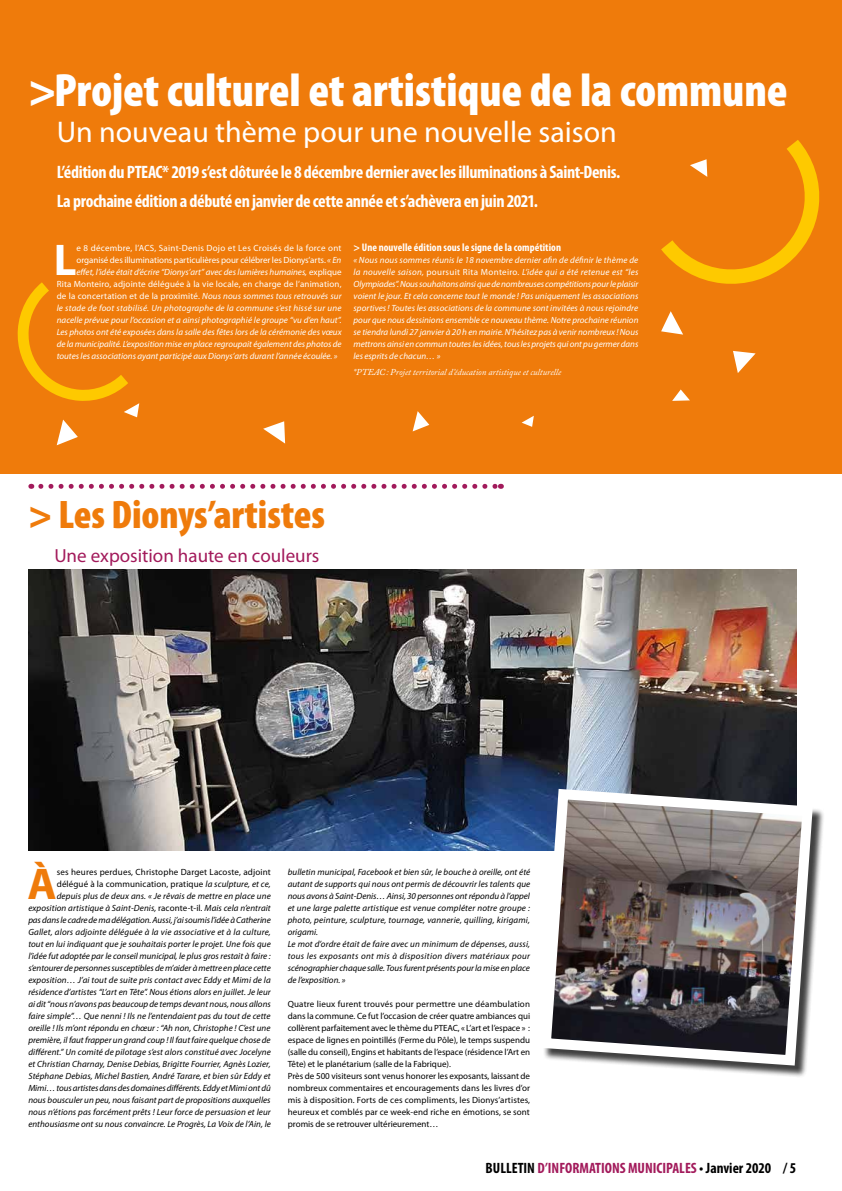
<style>
.page{position:relative;width:842px;height:1191px;background:#fff}
.page>*{position:absolute;margin:0;border:0;box-sizing:border-box;transform-origin:0 0}
.t1{font:900 condensed 47px "Myriad Pro";letter-spacing:-.005em;color:#fff}
.t2{font:700 44.6px "Myriad Pro";color:#ef7b0b}
.t3{font:700 44.6px "Myriad Pro";color:#fff}
.t4{font:900 condensed 40px "Myriad Pro";letter-spacing:-.005em;color:#ef7b0b}
.t5{font:30px "Myriad Pro";color:#fff}
.t6{font:19px "Myriad Pro";color:#a21a5b}
.t7{font:700 condensed 18px/29.2px "Myriad Pro";letter-spacing:-.02em;color:#fff}
.t8{font:700 condensed 15px "Myriad Pro";color:#a21a5b}
.t9{font:700 condensed 11px "Myriad Pro";letter-spacing:.005em;color:#fff}
.t10{font:italic 9px/12px "Myriad Pro";letter-spacing:.005em;color:#000;text-align:right}
.t11{font:italic 9px/12px "Myriad Pro";color:#fff;text-align:justify}
.t12{font:9px/12px "Myriad Pro";color:#000}
.t13{font:9px "Myriad Pro";letter-spacing:.015em;color:#fff}
.t14{font:9px "Myriad Pro";letter-spacing:-.005em;color:#fff}
.t15{font:italic 9px "Myriad Pro";letter-spacing:.02em;color:#fff}
.t16{font:italic 9px "Adobe Caslon Pro";color:#fff}
.s1{font-style:italic}
.s2{font-style:normal}
.s3{color:#000}
</style>
<div class="page">
<img style="left:28px;top:570px;width:768px;height:280px">
<div style="left:0;top:0;width:842px;height:473px;background:#ef7b0b"></div>
<svg style="left:41px;top:484px;width:460px;height:5px"></svg>
<svg style="left:733px;top:351px;width:23px;height:22px"></svg>
<svg style="left:413px;top:411px;width:16px;height:20px"></svg>
<svg style="left:672px;top:389px;width:18px;height:12px"></svg>
<svg style="left:522px;top:416px;width:12px;height:11px"></svg>
<svg style="left:661px;top:311px;width:22px;height:23px"></svg>
<svg style="left:263px;top:421px;width:22px;height:22px"></svg>
<svg style="left:661px;top:140px;width:159px;height:144px"></svg>
<svg style="left:17px;top:282px;width:122px;height:163px"></svg>
<div style="left:542px;top:790px;width:283px;height:287px;background:#000;opacity:.75"></div>
<img style="left:535px;top:783px;width:283px;height:288px">
<h1 class="t1" style="left:28px;top:64px;width:761px">&gt;Projet culturel et artistique de la commune</h1>
<h3 class="t5" style="left:57px;top:114px;width:562px">Un nouveau thème pour une nouvelle saison</h3>
<h3 class="t7" style="left:57px;top:157px;width:565px">L’édition du PTEAC* 2019 s’est clôturée le 8 décembre dernier avec les illuminations à Saint-Denis.<br>La prochaine édition a débuté en janvier de cette année et s’achèvera en juin 2021.</h3>
<h2 class="t3" style="left:54px;top:231px;width:24px">L</h2>
<p class="t13" style="left:76px;top:242px;width:267px">e 8 décembre, l’ACS, Saint-Denis Dojo et Les Croisés de la force ont</p>
<p class="t14" style="left:76px;top:254px;width:266px">organisé des illuminations particulières pour célébrer les Dionys’arts. <span class="s1">« En</span></p>
<p class="t11" style="left:76px;top:266px;width:267px">effet, l’idée était d’écrire “Dionys’art” avec des lumières humaines, <span class="s2">explique</span></p>
<p class="t13" style="left:57px;top:278px;width:286px">Rita Monteiro, adjointe déléguée à la vie locale, en charge de l’animation,</p>
<p class="t13" style="left:57px;top:290px;width:286px">de la concertation et de la proximité. <span class="s1">Nous nous sommes tous retrouvés sur</span></p>
<p class="t15" style="left:57px;top:302px;width:286px">le stade de foot stabilisé. Un photographe de la commune s’est hissé sur une</p>
<p class="t11" style="left:57px;top:314px;width:286px">nacelle prévue pour l’occasion et a ainsi photographié le groupe “vu d’en haut”.</p>
<p class="t11" style="left:57px;top:326px;width:286px">Les photos ont été exposées dans la salle des fêtes lors de la cérémonie des vœux</p>
<p class="t11" style="left:57px;top:338px;width:286px">de la municipalité. L’exposition mise en place regroupait également des photos de</p>
<p class="t11" style="left:57px;top:350px;width:282px">toutes les associations ayant participé aux Dionys’arts durant l’année écoulée. »</p>
<p class="t9" style="left:354px;top:240px;width:209px">&gt; Une nouvelle édition sous le signe de la compétition</p>
<p class="t11" style="left:354px;top:254px;width:286px">« Nous nous sommes réunis le 18 novembre dernier afin de définir le thème de la nouvelle saison, <span class="s2">poursuit Rita Monteiro.</span> L’idée qui a été retenue est “les Olympiades”. Nous souhaitons ainsi que de nombreuses compétitions pour le plaisir voient le jour. Et cela concerne tout le monde ! Pas uniquement les associations sportives! Toutes les associations de la commune sont invitées à nous rejoindre pour que nous dessinions ensemble ce nouveau thème. Notre prochaine réunion se tiendra lundi 27 janvier à 20 h en mairie. N’hésitez pas à venir nombreux ! Nous mettrons ainsi en commun toutes les idées, tous les projets qui ont pu germer dans les esprits de chacun… »</p>
<p class="t16" style="left:354px;top:367px;width:209px">*PTEAC: Projet territorial d’éducation artistique et culturelle</p>
<h3 class="t4" style="left:28px;top:492px;width:298px">&gt; Les Dionys’artistes</h3>
<h3 class="t6" style="left:54px;top:544px;width:267px">Une exposition haute en couleurs</h3>
<h2 class="t2" style="left:28px;top:855px;width:31px">À</h2>
<p class="t10" style="left:28px;top:866px;width:244px"><span class="s2">ses heures perdues, Christophe Darget Lacoste, adjoint délégué à la communication, pratique</span> la sculpture, et ce,<br>depuis plus de deux ans. « Je rêvais de mettre en place une exposition artistique à Saint-Denis, <span class="s2">raconte-t-il</span>. Mais cela n’entrait pas dans le cadre de ma délégation. Aussi, j’ai soumis l’idée à Catherine Gallet, alors adjointe déléguée à la vie associative et à la culture, tout en lui indiquant que je souhaitais porter le projet. Une fois que l’idée fut adoptée par le conseil municipal, le plus gros restait à faire : s’entourer de personnes susceptibles de m’aider à mettre en place cette exposition… J’ai tout de suite pris contact avec Eddy et Mimi de la résidence d’artistes “L’art en Tête”. Nous étions alors en juillet. Je leur ai dit “nous n’avons pas beaucoup de temps devant nous, nous allons faire simple”… Que nenni ! Ils ne l’entendaient pas du tout de cette oreille ! Ils m’ont répondu en chœur : “Ah non, Christophe ! C’est une première, il faut frapper un grand coup ! Il faut faire quelque chose de différent.” Un comité de pilotage s’est alors constitué avec Jocelyne et Christian Charnay, Denise Debias, Brigitte Fourrier, Agnès Lozier, Stéphane Debias, Michel Bastien, André Tarare, et bien sûr Eddy et Mimi… tous artistes dans des domaines différents. Eddy et Mimi ont dû nous bousculer un peu, nous faisant part de propositions auxquelles nous n’étions pas forcément prêts ! Leur force de persuasion et leur enthousiasme ont su nous convaincre. Le Progrès, La Voix de l’Ain, le</p>
<p class="t10" style="left:288px;top:866px;width:244px;text-align:left">bulletin municipal, Facebook et bien sûr, le bouche à oreille, ont été autant de supports qui nous ont permis de découvrir les talents que nous avons à Saint-Denis… Ainsi, 30 personnes ont répondu à l’appel et une large palette artistique est venue compléter notre groupe : photo, peinture, sculpture, tournage, vannerie, quilling, kirigami, origami.<br>Le mot d’ordre était de faire avec un minimum de dépenses, aussi, tous les exposants ont mis à disposition divers matériaux pour scénographier chaque salle. Tous furent présents pour la mise en place de l’exposition. »</p>
<p class="t12" style="left:288px;top:998px;width:244px">Quatre lieux furent trouvés pour permettre une déambulation dans la commune. Ce fut l’occasion de créer quatre ambiances qui collèrent parfaitement avec le thème du PTEAC, « L’art et l’espace » : espace de lignes en pointillés (Ferme du Pôle), le temps suspendu (salle du conseil), Engins et habitants de l’espace (résidence l’Art en Tête) et le planétarium (salle de la Fabrique).<br>Près de 500 visiteurs sont venus honorer les exposants, laissant de nombreux commentaires et encouragements dans les livres d’or mis à disposition. Forts de ces compliments, les Dionys’artistes, heureux et comblés par ce week-end riche en émotions, se sont promis de se retrouver ultérieurement…</p>
<h3 class="t8" style="left:486px;top:1158px;width:312px"><span class="s3">BULLETIN</span> D’INFORMATIONS MUNICIPALES <span class="s3">• Janvier 2020 / 5</span></h3>
</div>
